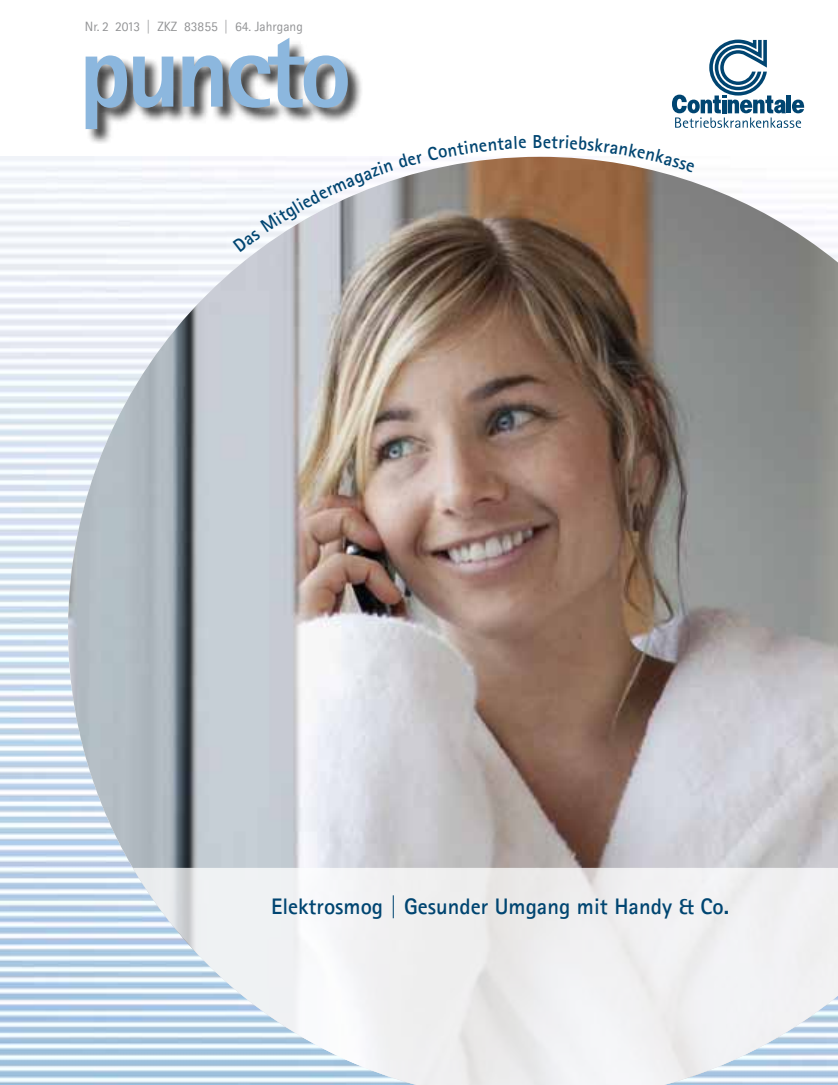
<style>
.page{position:relative;width:838px;height:1085px;background:#fff}
.page>*{position:absolute;margin:0;border:0;box-sizing:border-box;transform-origin:0 0}
.t1{font:800 105px "Agfa Rotis Sans Serif";letter-spacing:-.05em;color:#8cb7de}
.t2{font:700 22.5px "Agfa Rotis Sans Serif";color:#004571}
.t3{font:700 18.75px "Agfa Rotis Sans Serif";color:#004571}
.t4{font:13.5px "Agfa Rotis Sans Serif";color:#929395}
</style>
<div class="page">
<div style="left:85px;top:37px;width:278px;height:107px;background:#000;opacity:.75"></div>
<svg style="left:672px;top:40px;width:132px;height:88px"></svg>
<img style="left:68px;top:157px;width:770px;height:927px">
<svg style="left:101px;top:867px;width:737px;height:217px;fill:#eff0f1"></svg>
<svg style="left:233px;top:135px;width:293px;height:117px"></svg>
<svg style="left:543px;top:156px;width:152px;height:16px"></svg>
<p class="t4" style="left:85px;top:18px;width:219px">Nr. 2 2013 | ZKZ 83855 | 64. Jahrgang</p>
<h1 class="t1" style="left:79px;top:4px;width:275px">puncto</h1>
<p class="t3" style="left:532px;top:130px;width:12px">B</p>
<p class="t2" style="left:271px;top:892px;width:459px">Elektrosmog | Gesunder Umgang mit Handy &amp; Co.</p>
</div>
